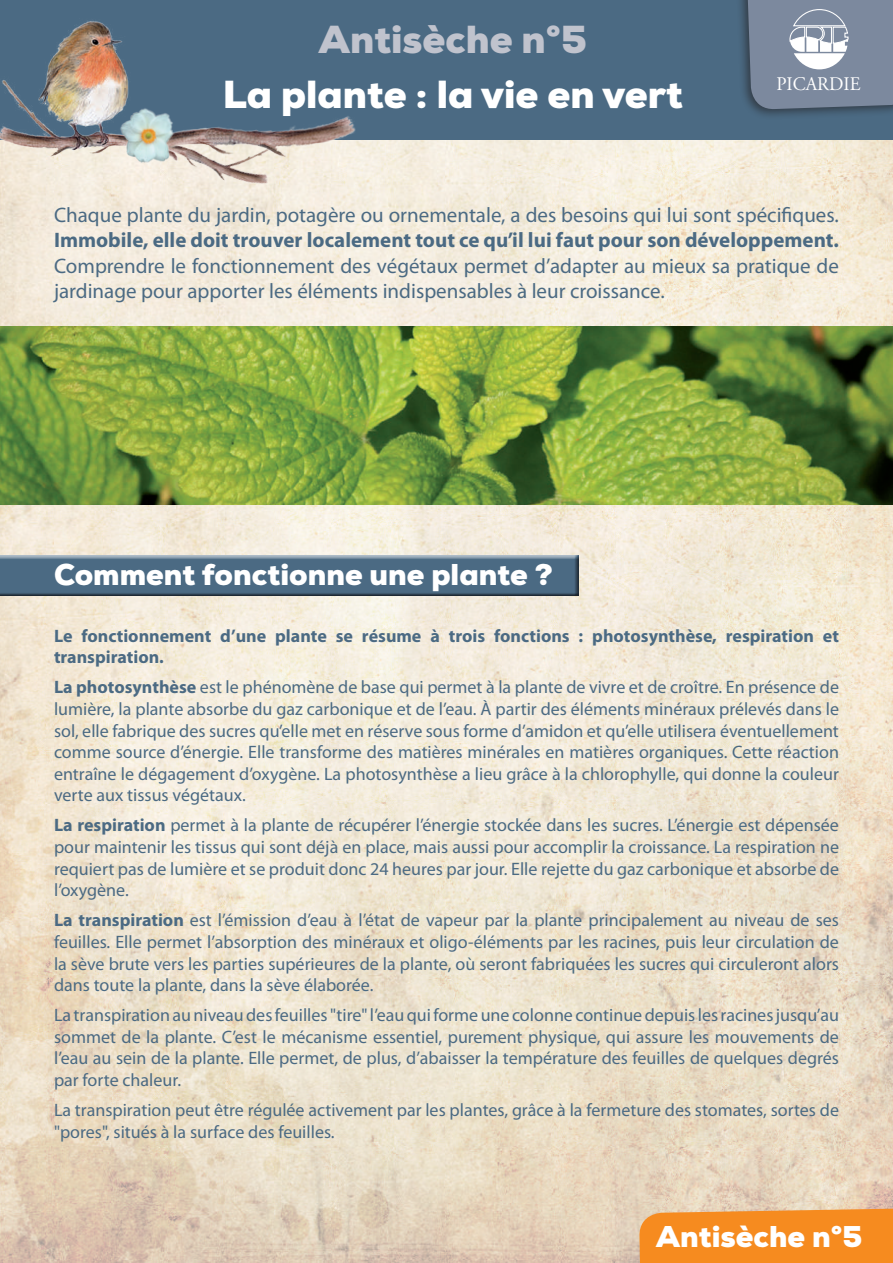
<style>
.page{position:relative;width:893px;height:1263px;background:#fff}
.page>*{position:absolute;margin:0;border:0;box-sizing:border-box;transform-origin:0 0}
.t1{font:900 39px "Nexa";color:#fff}
.t2{font:900 39px "Nexa";color:#c0c3cd}
.t3{font:900 30px "Nexa";color:#fff}
.t4{font:21px/25.2px "Myriad Pro";color:#4b6a83}
.t5{font:700 21px "Myriad Pro";color:#4b6a83}
.t6{font:19.2px "Adobe Garamond Pro";color:#fff;scale:.96 1}
.t7{font:18px/21.6px "Myriad Pro";color:#4b6a83;text-align:justify}
.t8{font:700 18px/21.6px "Myriad Pro";color:#4b6a83}
.s1{font-weight:700}
</style>
<div class="page">
<img style="left:0;top:139px;width:893px;height:1124px">
<div style="left:0;top:0;width:893px;height:139px;background:#4b6a83"></div>
<div style="left:735px;top:0;width:158px;height:120px;background:#231f20;opacity:.6"></div>
<svg style="left:747px;top:0;width:146px;height:110px;background:#8490a3"></svg>
<img style="left:0;top:21px;width:129px;height:144px">
<img style="left:125px;top:89px;width:165px;height:117px">
<img style="left:147px;top:111px;width:213px;height:56px">
<img style="left:118px;top:105px;width:58px;height:60px">
<div style="left:0;top:554px;width:579px;height:41px;background:#fff;opacity:.75"></div>
<div style="left:0;top:555px;width:579px;height:44px;background:#231f20;opacity:.75"></div>
<img style="left:0;top:326px;width:893px;height:178px">
<svg style="left:639px;top:1208px;width:254px;height:55px;background:#f48f28"></svg>
<h1 class="t2" style="left:319px;top:14px;width:269px">Antisèche n°5</h1>
<h1 class="t1" style="left:223px;top:69px;width:462px">La plante : la vie en vert</h1>
<p class="t6" style="left:777px;top:72px;width:89px">PICARDIE</p>
<p class="t4" style="left:54px;top:202px;width:786px">Chaque plante du jardin, potagère ou ornementale, a des besoins qui lui sont spécifiques.</p>
<p class="t5" style="left:54px;top:227px;width:786px">Immobile, elle doit trouver localement tout ce qu’il lui faut pour son développement.</p>
<p class="t4" style="left:54px;top:253px;width:786px">Comprendre le fonctionnement des végétaux permet d’adapter au mieux sa pratique de jardinage pour apporter les éléments indispensables à leur croissance.</p>
<h2 class="t3" style="left:54px;top:556px;width:500px">Comment fonctionne une plante ?</h2>
<p class="t8" style="left:54px;top:624px;width:786px">Le fonctionnement d’une plante se résume à trois fonctions : photosynthèse, respiration et transpiration.</p>
<p class="t7" style="left:54px;top:676px;width:786px"><span class="s1">La photosynthèse</span> est le phénomène de base qui permet à la plante de vivre et de croître. En présence de lumière, la plante absorbe du gaz carbonique et de l’eau. À partir des éléments minéraux prélevés dans le sol, elle fabrique des sucres qu’elle met en réserve sous forme d’amidon et qu’elle utilisera éventuellement comme source d’énergie. Elle transforme des matières minérales en matières organiques. Cette réaction entraîne le dégagement d’oxygène. La photosynthèse a lieu grâce à la chlorophylle, qui donne la couleur verte aux tissus végétaux.</p>
<p class="t7" style="left:54px;top:814px;width:787px"><span class="s1">La respiration</span> permet à la plante de récupérer l’énergie stockée dans les sucres. L’énergie est dépensée pour maintenir les tissus qui sont déjà en place, mais aussi pour accomplir la croissance. La respiration ne requiert pas de lumière et se produit donc 24 heures par jour. Elle rejette du gaz carbonique et absorbe de l’oxygène.</p>
<p class="t7" style="left:54px;top:909px;width:787px"><span class="s1">La transpiration</span> est l’émission d’eau à l’état de vapeur par la plante principalement au niveau de ses feuilles. Elle permet l’absorption des minéraux et oligo-éléments par les racines, puis leur circulation de la sève brute vers les parties supérieures de la plante, où seront fabriquées les sucres qui circuleront alors dans toute la plante, dans la sève élaborée.</p>
<p class="t7" style="left:54px;top:1004px;width:786px">La transpiration au niveau des feuilles "tire" l’eau qui forme une colonne continue depuis les racines jusqu’au sommet de la plante. C’est le mécanisme essentiel, purement physique, qui assure les mouvements de l’eau au sein de la plante. Elle permet, de plus, d’abaisser la température des feuilles de quelques degrés par forte chaleur.</p>
<p class="t7" style="left:54px;top:1099px;width:786px">La transpiration peut être régulée activement par les plantes, grâce à la fermeture des stomates, sortes de "pores", situés à la surface des feuilles.</p>
<h2 class="t3" style="left:656px;top:1217px;width:208px">Antisèche n°5</h2>
</div>
